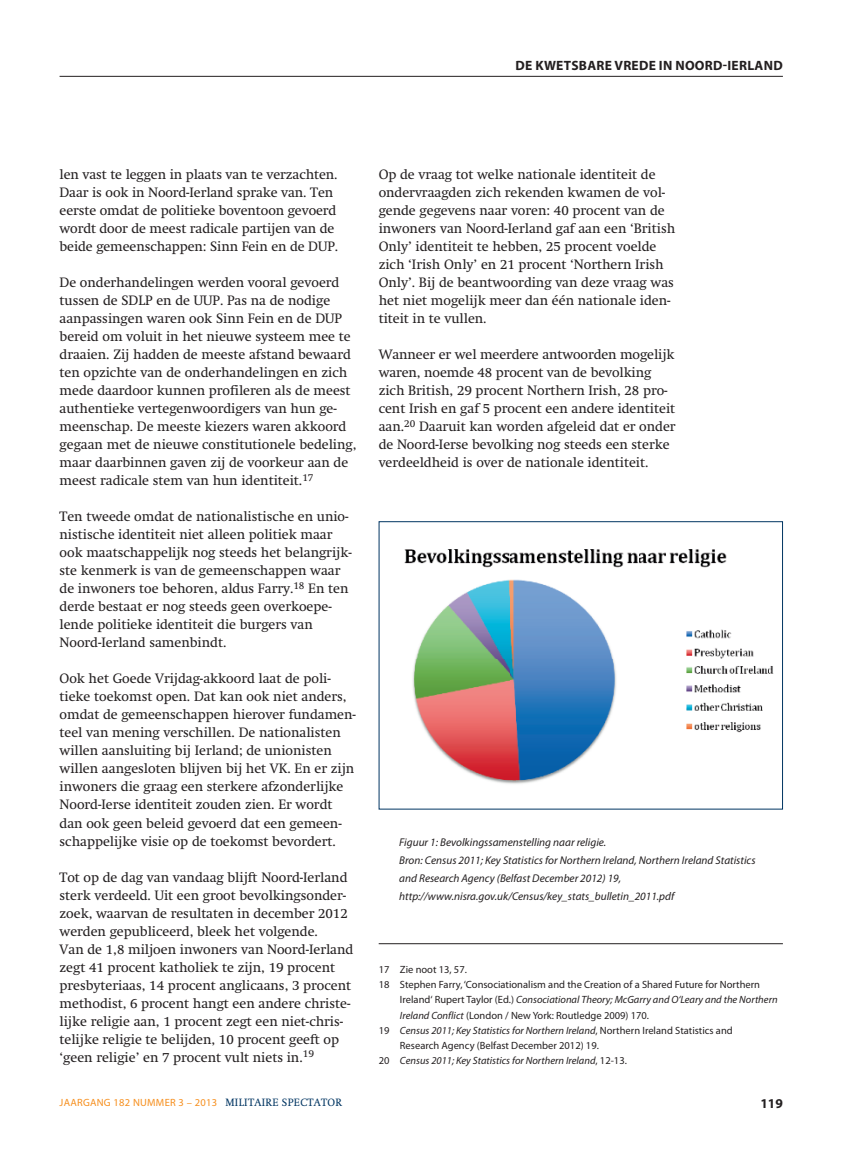
<style>
.page{position:relative;width:851px;height:1170px;background:#fff}
.page>*{position:absolute;margin:0;border:0;box-sizing:border-box;transform-origin:0 0}
.t1{font:13.5px/18px "Swift";color:#231f20}
.t2{font:700 13.5px "Myriad Pro";letter-spacing:.02em;color:#231f20}
.t3{font:italic 11.25px/18px "Myriad Pro";color:#231f20}
.t4{font:italic 10.5px "Myriad Pro";color:#231f20}
.t5{font:10.5px "Myriad Pro";color:#231f20}
.t6{font:10.5px "Myriad Pro";letter-spacing:.025em;color:#f68f1e}
.s1{font-style:normal}
.s2{font-style:italic}
.s3{font-family:"Swift";color:#003562}
</style>
<div class="page">
<hr style="left:60px;top:76px;width:722px;height:1px;background:#231f20">
<hr style="left:378px;top:943px;width:404px;height:1px;background:#231f20">
<img style="left:404px;top:549px;width:370px;height:235px">
<p class="t2" style="left:515px;top:60px;width:269px">DE KWETSBARE VREDE IN NOORD-IERLAND</p>
<p class="t1" style="left:60px;top:167px;width:280px">len vast te leggen in plaats van te verzachten.<br>Daar is ook in Noord-Ierland sprake van. Ten eerste omdat de politieke boventoon gevoerd wordt door de meest radicale partijen van de beide gemeenschappen: Sinn Fein en de DUP.</p>
<p class="t1" style="left:60px;top:275px;width:298px">De onderhandelingen werden vooral gevoerd tussen de SDLP en de UUP. Pas na de nodige aanpassingen waren ook Sinn Fein en de DUP bereid om voluit in het nieuwe systeem mee te draaien. Zij hadden de meeste afstand bewaard ten opzichte van de onderhandelingen en zich mede daardoor kunnen profileren als de meest authentieke vertegenwoordigers van hun ge&shy;meenschap. De meeste kiezers waren akkoord gegaan met de nieuwe constitutionele bedeling, maar daarbinnen gaven zij de voorkeur aan de meest radicale stem van hun identiteit.<sup>17</sup></p>
<p class="t1" style="left:60px;top:509px;width:294px">Ten tweede omdat de nationalistische en unio&shy;nistische identiteit niet alleen politiek maar ook maatschappelijk nog steeds het belangrijk&shy;ste kenmerk is van de gemeenschappen waar de inwoners toe behoren, aldus Farry.<sup>18</sup> En ten derde bestaat er nog steeds geen overkoepe&shy;lende politieke identiteit die burgers van Noord-Ierland samenbindt.</p>
<p class="t1" style="left:60px;top:671px;width:298px">Ook het Goede Vrijdag-akkoord laat de poli&shy;tieke toekomst open. Dat kan ook niet anders, omdat de gemeenschappen hierover fundamen&shy;teel van mening verschillen. De nationalisten willen aansluiting bij Ierland; de unionisten willen aangesloten blijven bij het VK. En er zijn inwoners die graag een sterkere afzonderlijke Noord-Ierse identiteit zouden zien. Er wordt dan ook geen beleid gevoerd dat een gemeen&shy;schappelijke visie op de toekomst bevordert.</p>
<p class="t1" style="left:60px;top:869px;width:295px">Tot op de dag van vandaag blijft Noord-Ierland sterk verdeeld. Uit een groot bevolkingsonder&shy;zoek, waarvan de resultaten in december 2012 werden gepubliceerd, bleek het volgende.<br>Van de 1,8 miljoen inwoners van Noord-Ierland zegt 41 procent katholiek te zijn, 19 procent presbyteriaas, 14 procent anglicaans, 3 procent methodist, 6 procent hangt een andere christe&shy;lijke religie aan, 1 procent zegt een niet-chris&shy;telijke religie te belijden, 10 procent geeft op ‘geen religie’ en 7 procent vult niets in.<sup>19</sup></p>
<p class="t1" style="left:378px;top:167px;width:298px">Op de vraag tot welke nationale identiteit de ondervraagden zich rekenden kwamen de vol&shy;gende gegevens naar voren: 40 procent van de inwoners van Noord-Ierland gaf aan een ‘British Only’ identiteit te hebben, 25 procent voelde zich ‘Irish Only’ en 21 procent ‘Northern Irish Only’. Bij de beantwoording van deze vraag was het niet mogelijk meer dan één nationale iden&shy;titeit in te vullen.</p>
<p class="t1" style="left:378px;top:347px;width:298px">Wanneer er wel meerdere antwoorden mogelijk waren, noemde 48 procent van de bevolking zich British, 29 procent Northern Irish, 28 pro&shy;cent Irish en gaf 5 procent een andere identiteit aan.<sup>20</sup> Daaruit kan worden afgeleid dat er onder de Noord-Ierse bevolking nog steeds een sterke verdeeldheid is over de nationale identiteit.</p>
<p class="t3" style="left:399px;top:833px;width:358px">Figuur 1: Bevolkingssamenstelling naar religie.<br>Bron: Census 2011; Key Statistics for Northern Ireland, Northern Ireland Statistics and Research Agency (Belfast December 2012) 19, http://www.nisra.gov.uk/Census/key_stats_bulletin_2011.pdf</p>
<p class="t5" style="left:378px;top:965px;width:90px">17 Zie noot 13, 57.</p>
<p class="t5" style="left:378px;top:980px;width:383px">18 Stephen Farry, ‘Consociationalism and the Creation of a Shared Future for Northern</p>
<p class="t4" style="left:400px;top:995px;width:379px"><span class="s1">Ireland‘ Rupert Taylor (Ed.)</span> Consociational Theory; McGarry and O‘Leary and the Northern</p>
<p class="t5" style="left:400px;top:1010px;width:250px"><span class="s2">Ireland Conflict</span> (London / New York: Routledge 2009) 170.</p>
<p class="t4" style="left:378px;top:1025px;width:355px"><span class="s1">19</span> Census 2011; Key Statistics for Northern Ireland<span class="s1">, Northern Ireland Statistics and</span></p>
<p class="t5" style="left:400px;top:1040px;width:200px">Research Agency (Belfast December 2012) 19.</p>
<p class="t4" style="left:378px;top:1055px;width:250px"><span class="s1">20</span> Census 2011; Key Statistics for Northern Ireland<span class="s1">, 12-13.</span></p>
<p class="t6" style="left:60px;top:1097px;width:284px">JAARGANG 182 NUMMER 3 – 2013 <span class="s3">MILITAIRE SPECTATOR</span></p>
<p class="t2" style="left:760px;top:1098px;width:24px">119</p>
</div>
